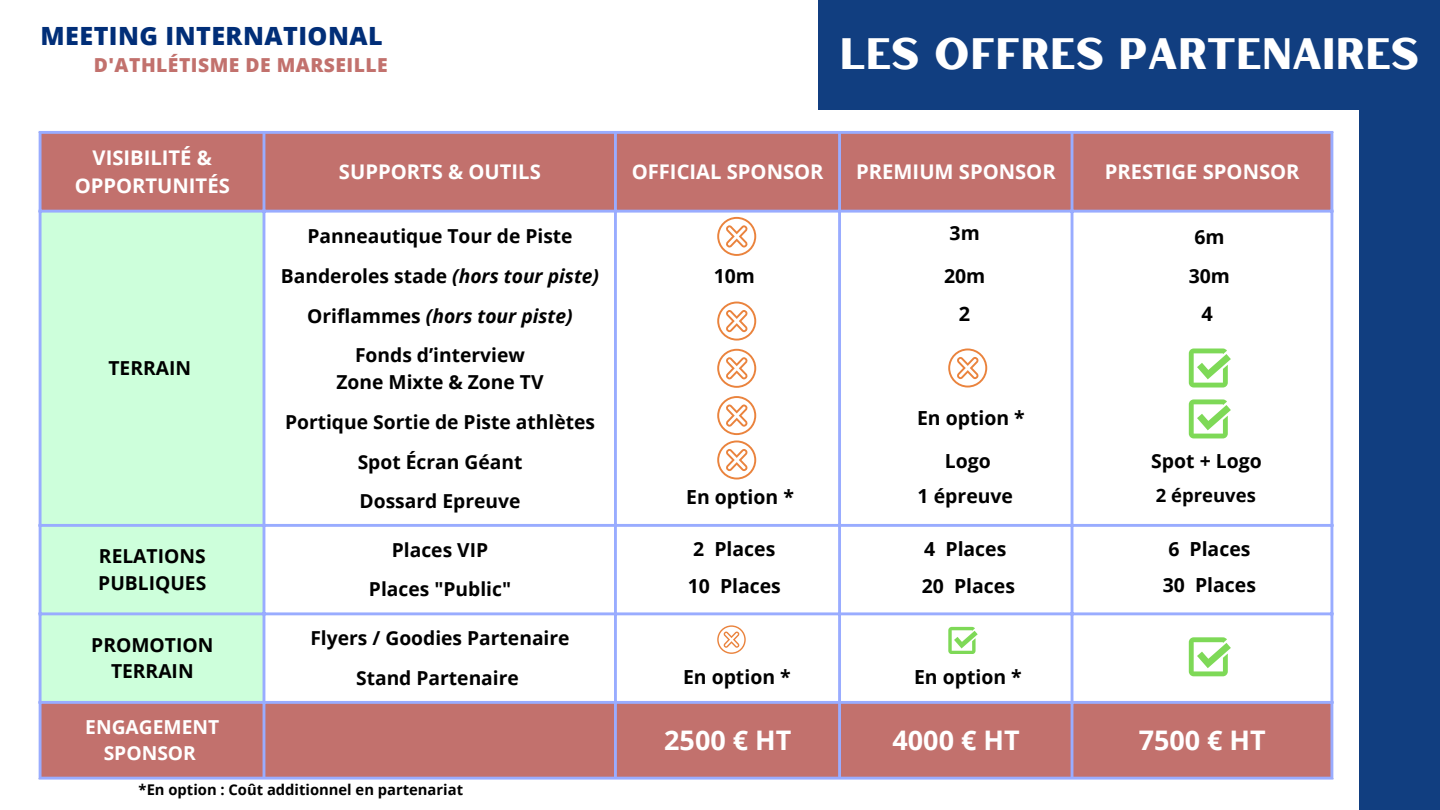
<style>
.page{position:relative;width:1440px;height:810px;background:#fff}
.page>*{position:absolute;margin:0;border:0;box-sizing:border-box;transform-origin:0 0}
.t1{font:44px "Hertical Sans";color:#fff}
.t2{font:700 27px "Open Sans";color:#fff}
.t3{font:800 25.1px "Open Sans";letter-spacing:.02em;color:#012e78}
.t4{font:700 20.2px/28.2px "Open Sans";color:#fff;text-align:center}
.t5{font:700 19.9px "Open Sans";color:#000}
.t6{font:700 19.5px "Open Sans";color:#000}
.t7{font:700 19.4px "Open Sans";color:#000}
.t8{font:700 19.3px/26.7px "Open Sans";color:#000}
.t9{font:italic 700 19.3px "Open Sans";color:#000}
.t10{font:800 19.3px "Open Sans";letter-spacing:.025em;color:#c2716d}
.t11{font:700 19.3px/26.7px "Open Sans";color:#fff;text-align:center}
.t12{font:700 18.5px "Open Sans";color:#000}
.t13{font:700 14.8px "Open Sans";color:#000}
.s1{font-style:italic}
.s2{font-style:normal}
</style>
<div class="page">
<div style="left:42px;top:134px;width:1288px;height:643px;background:#c2716d"></div>
<div style="left:42px;top:213px;width:221px;height:488px;background:#cdffdb"></div>
<svg style="left:265px;top:213px;width:1065px;height:488px"></svg>
<hr style="left:39px;top:134px;width:3px;height:643px;background:#99acff">
<hr style="left:263px;top:134px;width:2px;height:643px;background:#99acff">
<hr style="left:614px;top:134px;width:3px;height:643px;background:#99acff">
<hr style="left:838px;top:134px;width:3px;height:643px;background:#99acff">
<hr style="left:1071px;top:134px;width:2px;height:643px;background:#99acff">
<hr style="left:1330px;top:134px;width:3px;height:643px;background:#99acff">
<hr style="left:39px;top:131px;width:1294px;height:3px;background:#99acff">
<hr style="left:39px;top:210px;width:1294px;height:3px;background:#99acff">
<hr style="left:39px;top:524px;width:1294px;height:3px;background:#99acff">
<hr style="left:39px;top:612px;width:1294px;height:3px;background:#99acff">
<hr style="left:39px;top:701px;width:1294px;height:3px;background:#99acff">
<hr style="left:39px;top:777px;width:1294px;height:3px;background:#99acff">
<svg style="left:1189px;top:349px;width:42px;height:39px"></svg>
<svg style="left:1189px;top:399px;width:42px;height:39px"></svg>
<svg style="left:948px;top:627px;width:29px;height:27px"></svg>
<svg style="left:1189px;top:637px;width:42px;height:39px"></svg>
<svg style="left:717px;top:625px;width:29px;height:29px"></svg>
<svg style="left:717px;top:441px;width:39px;height:39px"></svg>
<svg style="left:717px;top:396px;width:39px;height:39px"></svg>
<svg style="left:717px;top:349px;width:39px;height:39px"></svg>
<svg style="left:717px;top:302px;width:39px;height:39px"></svg>
<svg style="left:717px;top:217px;width:39px;height:39px"></svg>
<svg style="left:948px;top:349px;width:39px;height:39px"></svg>
<div style="left:1359px;top:0;width:81px;height:810px;background:#113e80"></div>
<div style="left:819px;top:0;width:621px;height:110px;background:#113e80"></div>
<h4 class="t3" style="left:41px;top:18px;width:344px">MEETING INTERNATIONAL</h4>
<h4 class="t10" style="left:94px;top:52px;width:296px">D'ATHLÉTISME DE MARSEILLE</h4>
<h4 class="t1" style="left:840px;top:23px;width:581px">LES OFFRES PARTENAIRES</h4>
<h2 class="t4" style="left:75px;top:143px;width:157px">VISIBILITÉ &amp;<br>OPPORTUNITÉS</h2>
<p class="t8" style="left:109px;top:355px;width:84px">TERRAIN</p>
<h3 class="t4" style="left:339px;top:157px;width:203px">SUPPORTS &amp; OUTILS</h3>
<h1 class="t4" style="left:632px;top:157px;width:193px">OFFICIAL SPONSOR</h1>
<p class="t4" style="left:856px;top:157px;width:201px">PREMIUM SPONSOR</p>
<p class="t4" style="left:1105px;top:157px;width:196px">PRESTIGE SPONSOR</p>
<p class="t8" style="left:307px;top:222px;width:267px">Panneautique Tour de Piste</p>
<p class="t8" style="left:281px;top:262px;width:320px">Banderoles stade <span class="s1">(hors tour piste)</span></p>
<p class="t9" style="left:307px;top:302px;width:267px"><span class="s2">Oriflammes</span> (hors tour piste)</p>
<p class="t8" style="left:355px;top:342px;width:171px">Fonds d’interview</p>
<p class="t8" style="left:336px;top:368px;width:209px">Zone Mixte &amp; Zone TV</p>
<p class="t8" style="left:285px;top:408px;width:312px">Portique Sortie de Piste athlètes</p>
<p class="t8" style="left:358px;top:448px;width:166px">Spot Écran Géant</p>
<p class="t8" style="left:360px;top:487px;width:162px">Dossard Epreuve</p>
<p class="t7" style="left:950px;top:219px;width:32px">3m</p>
<p class="t7" style="left:1194px;top:224px;width:32px">6m</p>
<p class="t7" style="left:714px;top:262px;width:43px">10m</p>
<h4 class="t6" style="left:944px;top:262px;width:43px">20m</h4>
<h4 class="t7" style="left:1189px;top:262px;width:43px">30m</h4>
<p class="t5" style="left:959px;top:300px;width:13px">2</p>
<h4 class="t5" style="left:1202px;top:300px;width:13px">4</h4>
<p class="t7" style="left:686px;top:483px;width:109px">En option *</p>
<p class="t7" style="left:917px;top:404px;width:109px">En option *</p>
<h4 class="t7" style="left:945px;top:447px;width:47px">Logo</h4>
<h4 class="t7" style="left:1151px;top:447px;width:112px">Spot + Logo</h4>
<h4 class="t7" style="left:918px;top:482px;width:97px">1 épreuve</h4>
<h4 class="t12" style="left:1156px;top:482px;width:101px">2 épreuves</h4>
<p class="t8" style="left:98px;top:542px;width:110px">RELATIONS<br>PUBLIQUES</p>
<p class="t8" style="left:392px;top:536px;width:98px">Places VIP</p>
<p class="t8" style="left:369px;top:576px;width:144px">Places "Public"</p>
<p class="t8" style="left:91px;top:631px;width:124px;text-align:center">PROMOTION<br>TERRAIN</p>
<p class="t8" style="left:310px;top:624px;width:261px">Flyers / Goodies Partenaire</p>
<p class="t8" style="left:356px;top:664px;width:164px">Stand Partenaire</p>
<h4 class="t7" style="left:693px;top:535px;width:84px">2 Places</h4>
<p class="t7" style="left:924px;top:535px;width:84px">4 Places</p>
<p class="t7" style="left:1168px;top:535px;width:84px">6 Places</p>
<p class="t7" style="left:688px;top:572px;width:95px">10 Places</p>
<p class="t7" style="left:922px;top:572px;width:95px">20 Places</p>
<h4 class="t7" style="left:1163px;top:572px;width:95px">30 Places</h4>
<p class="t7" style="left:683px;top:664px;width:109px">En option *</p>
<p class="t7" style="left:914px;top:663px;width:109px">En option *</p>
<p class="t11" style="left:85px;top:713px;width:136px">ENGAGEMENT<br>SPONSOR</p>
<p class="t2" style="left:664px;top:722px;width:129px">2500 € HT</p>
<p class="t2" style="left:893px;top:722px;width:129px">4000 € HT</p>
<p class="t2" style="left:1139px;top:722px;width:129px">7500 € HT</p>
<p class="t13" style="left:139px;top:779px;width:326px">*En option : Coût additionnel en partenariat</p>
</div>
